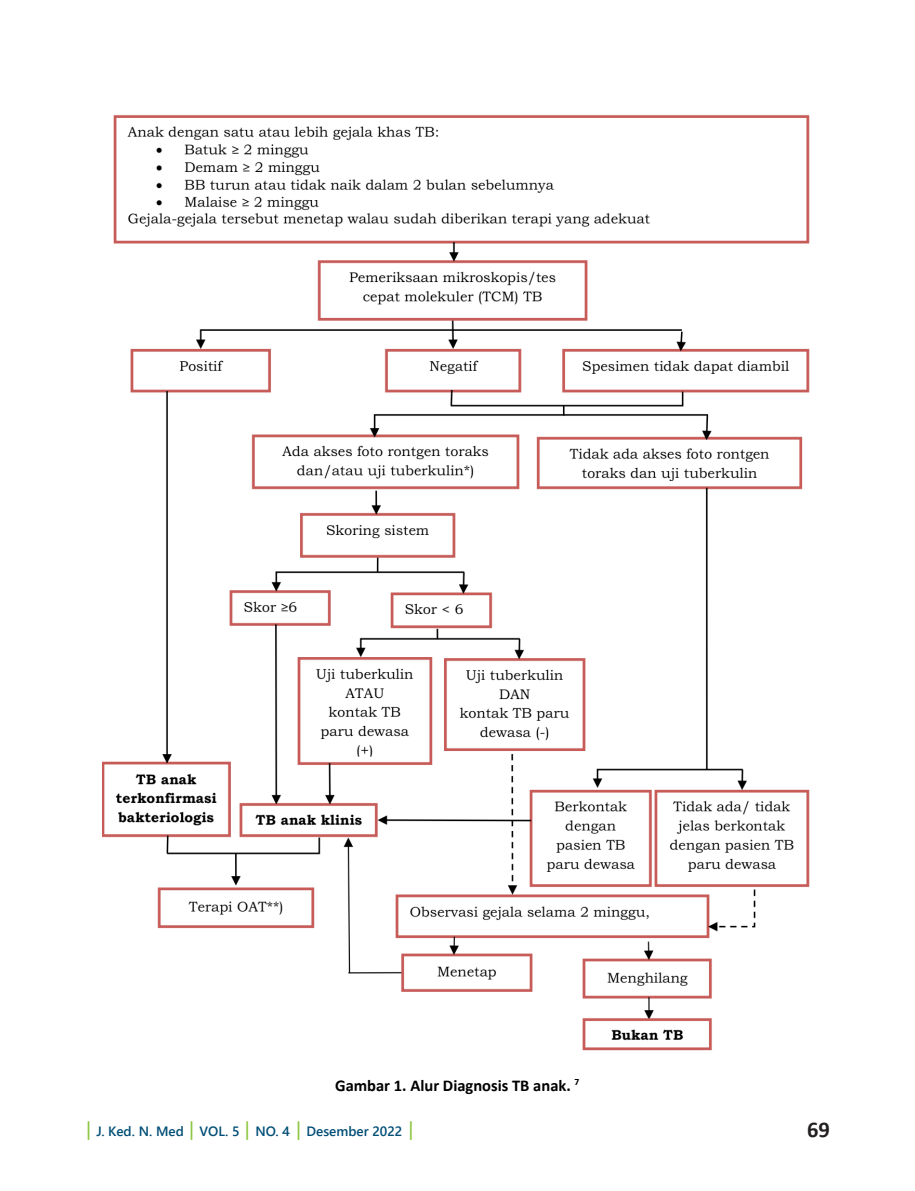
<style>
.page{position:relative;width:915px;height:1191px;background:#fff}
.page>*{position:absolute;margin:0;border:0;box-sizing:border-box;transform-origin:0 0}
.t1{font:700 22.5px "Calibri";color:#231f20}
.t2{font:700 16.5px "Calibri";color:#000}
.t3{font:600 13.5px "Segoe UI";color:#014e76}
.s1{font-family:"Calibri";font-weight:400;font-size:21px;color:#8bc63e}
</style>
<div class="page">
<img style="left:102px;top:115px;width:708px;height:936px">
<p class="t2" style="left:335px;top:1073px;width:245px">Gambar 1. Alur Diagnosis TB anak. <sup>7</sup></p>
<p class="t3" style="left:84px;top:1118px;width:333px"><span class="s1">|</span> J. Ked. N. Med <span class="s1">|</span> VOL. 5 <span class="s1">|</span> NO. 4 <span class="s1">|</span> Desember 2022 <span class="s1">|</span></p>
<h1 class="t1" style="left:806px;top:1114px;width:24px">69</h1>
</div>
